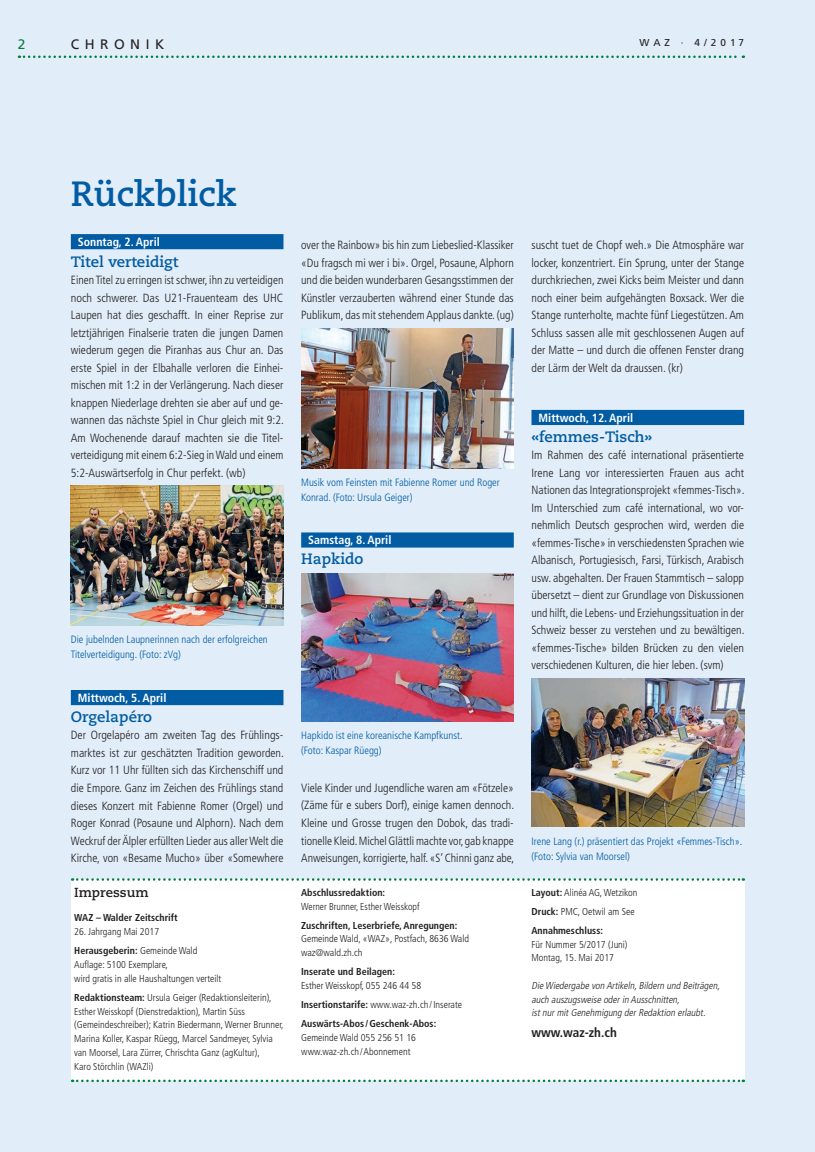
<style>
.page{position:relative;width:815px;height:1152px;background:#e1edf8}
.page>*{position:absolute;margin:0;border:0;box-sizing:border-box;transform-origin:0 0}
.t1{font:700 35px "Caecilia";color:#015ca3}
.t2{font:700 15px "Caecilia";color:#015ca3}
.t3{font:13.75px "Frutiger LT Std";letter-spacing:.4em;color:#231f20}
.t4{font:13.75px "Frutiger LT Std";color:#007e3d}
.t5{font:700 condensed 13.12px "Frutiger LT Std";color:#231f20}
.t6{font:700 13.12px "Caecilia";color:#231f20}
.t7{font:300 condensed 11.88px/17.5px "Frutiger LT Std";color:#231f20;text-align:justify}
.t8{font:700 condensed 11.88px "Frutiger LT Std";color:#fff}
.t9{font:300 condensed 10.62px/15px "Frutiger LT Std";color:#015ca3}
.t10{font:300 condensed 10px/13.8px "Frutiger LT Std";color:#231f20}
.t11{font:italic 300 condensed 10px/13.8px "Frutiger LT Std";color:#231f20}
.t12{font:700 condensed 10px "Frutiger LT Std";color:#231f20}
.t13{font:10px "Frutiger LT Std";letter-spacing:.4em;color:#231f20}
.s1{font-weight:700}
</style>
<div class="page">
<svg style="left:19px;top:56px;width:725px;height:2px"></svg>
<div style="left:71px;top:234px;width:212px;height:15px;background:#015ca3"></div>
<div style="left:71px;top:690px;width:212px;height:15px;background:#015ca3"></div>
<div style="left:301px;top:532px;width:213px;height:15px;background:#015ca3"></div>
<div style="left:531px;top:410px;width:213px;height:15px;background:#015ca3"></div>
<div style="left:71px;top:879px;width:673px;height:201px;background:#fff"></div>
<svg style="left:72px;top:878px;width:672px;height:2px"></svg>
<svg style="left:72px;top:1079px;width:672px;height:3px"></svg>
<img style="left:71px;top:485px;width:212px;height:140px">
<img style="left:301px;top:328px;width:213px;height:140px">
<img style="left:301px;top:573px;width:213px;height:149px">
<img style="left:531px;top:678px;width:213px;height:149px">
<p class="t4" style="left:18px;top:36px;width:9px">2</p>
<p class="t3" style="left:71px;top:36px;width:95px">CHRONIK</p>
<p class="t13" style="left:640px;top:37px;width:106px">WAZ · 4/2017</p>
<h1 class="t1" style="left:71px;top:173px;width:167px">Rückblick</h1>
<p class="t8" style="left:78px;top:235px;width:83px">Sonntag, 2. April</p>
<p class="t2" style="left:71px;top:253px;width:109px">Titel verteidigt</p>
<p class="t7" style="left:71px;top:272px;width:215px">Einen Titel zu erringen ist schwer, ihn zu verteidigen noch schwerer. Das U21-Frauenteam des UHC Laupen hat dies geschafft. In einer Reprise zur letztjährigen Finalserie traten die jungen Damen wiederum gegen die Piranhas aus Chur an. Das erste Spiel in der Elbahalle verloren die Einhei&shy;mischen mit 1:2 in der Verlängerung. Nach dieser knappen Niederlage drehten sie aber auf und ge&shy;wannen das nächste Spiel in Chur gleich mit 9:2.<br>Am Wochenende darauf machten sie die Titel&shy;verteidigung mit einem 6:2-Sieg in Wald und einem 5:2-Auswärtserfolg in Chur perfekt. (wb)</p>
<p class="t9" style="left:71px;top:632px;width:198px">Die jubelnden Laupnerinnen nach der erfolgreichen<br>Titelverteidigung. (Foto: zVg)</p>
<p class="t8" style="left:78px;top:691px;width:90px">Mittwoch, 5. April</p>
<p class="t2" style="left:71px;top:708px;width:83px">Orgelapéro</p>
<p class="t7" style="left:71px;top:727px;width:215px">Der Orgelapéro am zweiten Tag des Frühlings&shy;marktes ist zur geschätzten Tradition geworden.<br>Kurz vor 11 Uhr füllten sich das Kirchenschiff und die Empore. Ganz im Zeichen des Frühlings stand dieses Konzert mit Fabienne Romer (Orgel) und Roger Konrad (Posaune und Alphorn). Nach dem Weckruf der Älpler erfüllten Lieder aus aller Welt die Kirche, von «Besame Mucho» über «Somewhere</p>
<p class="t6" style="left:74px;top:884px;width:76px">Impressum</p>
<p class="t12" style="left:74px;top:912px;width:105px">WAZ – Walder Zeitschrift</p>
<p class="t10" style="left:74px;top:922px;width:125px;line-height:19.1px">26. Jahrgang Mai 2017<br><span class="s1">Herausgeberin:</span> Gemeinde Wald</p>
<p class="t10" style="left:74px;top:957px;width:149px">Auflage: 5100 Exemplare,<br>wird gratis in alle Haushaltungen verteilt</p>
<p class="t10" style="left:74px;top:990px;width:211px"><span class="s1">Redaktionsteam:</span> Ursula Geiger (Redaktionsleiterin), Esther Weisskopf (Dienstredaktion), Martin Süss (Gemeindeschreiber); Katrin Biedermann, Werner Brunner, Marina Koller, Kaspar Rüegg, Marcel Sandmeyer, Sylvia van Moorsel, Lara Zürrer, Chrischta Ganz (agKultur),<br>Karo Störchlin (WAZli)</p>
<p class="t7" style="left:301px;top:237px;width:214px">over the Rainbow» bis hin zum Liebeslied-Klassiker «Du fragsch mi wer i bi». Orgel, Posaune, Alphorn und die beiden wunderbaren Gesangsstimmen der Künstler verzauberten während einer Stunde das Publikum, das mit stehendem Applaus dankte. (ug)</p>
<p class="t9" style="left:301px;top:474px;width:200px">Musik vom Feinsten mit Fabienne Romer und Roger<br>Konrad. (Foto: Ursula Geiger)</p>
<p class="t8" style="left:308px;top:533px;width:85px">Samstag, 8. April</p>
<p class="t2" style="left:301px;top:550px;width:64px">Hapkido</p>
<p class="t7" style="left:531px;top:237px;width:214px">suscht tuet de Chopf weh.» Die Atmosphäre war locker, konzentriert. Ein Sprung, unter der Stange durchkriechen, zwei Kicks beim Meister und dann noch einer beim aufgehängten Boxsack. Wer die Stange runterholte, machte fünf Liegestützen. Am Schluss sassen alle mit geschlossenen Augen auf der Matte – und durch die offenen Fenster drang der Lärm der Welt da draussen. (kr)</p>
<p class="t8" style="left:539px;top:411px;width:96px">Mittwoch, 12. April</p>
<p class="t2" style="left:531px;top:428px;width:122px">«femmes-Tisch»</p>
<p class="t7" style="left:531px;top:447px;width:215px">Im Rahmen des café international präsentierte Irene Lang vor interessierten Frauen aus acht Nationen das Integrationsprojekt «femmes-Tisch».<br>Im Unterschied zum café international, wo vor&shy;nehmlich Deutsch gesprochen wird, werden die «femmes-Tische» in verschiedensten Sprachen wie Albanisch, Portugiesisch, Farsi, Türkisch, Arabisch usw. abgehalten. Der Frauen Stammtisch – salopp übersetzt – dient zur Grundlage von Diskussionen und hilft, die Lebens- und Erziehungssituation in der Schweiz besser zu verstehen und zu bewältigen. «femmes-Tische» bilden Brücken zu den vielen verschiedenen Kulturen, die hier leben. (svm)</p>
<p class="t9" style="left:301px;top:728px;width:163px">Hapkido ist eine koreanische Kampfkunst. (Foto: Kaspar Rüegg)</p>
<p class="t7" style="left:301px;top:779px;width:215px">Viele Kinder und Jugendliche waren am «Fötzele» (Zäme für e subers Dorf), einige kamen dennoch.<br>Kleine und Grosse trugen den Dobok, das tradi&shy;tionelle Kleid. Michel Glättli machte vor, gab knappe Anweisungen, korrigierte, half. «S’Chinni ganz abe,</p>
<p class="t12" style="left:301px;top:886px;width:85px">Abschlussredaktion:</p>
<p class="t10" style="left:301px;top:899px;width:120px">Werner Brunner, Esther Weisskopf</p>
<p class="t12" style="left:301px;top:919px;width:158px">Zuschriften, Leserbriefe, Anregungen:</p>
<p class="t10" style="left:301px;top:932px;width:169px">Gemeinde Wald, «WAZ», Postfach, 8636 Wald waz@wald.zh.ch</p>
<p class="t12" style="left:301px;top:965px;width:95px">Inserate und Beilagen:</p>
<p class="t10" style="left:301px;top:976px;width:162px;line-height:19.1px">Esther Weisskopf, 055 246 44 58<br><span class="s1">Insertionstarife:</span> www.waz-zh.ch /Inserate<br><span class="s1">Auswärts-Abos /Geschenk-Abos:</span></p>
<p class="t10" style="left:301px;top:1030px;width:116px">Gemeinde Wald 055 256 51 16 www.waz-zh.ch /Abonnement</p>
<p class="t9" style="left:531px;top:833px;width:212px">Irene Lang (r.) präsentiert das Projekt «Femmes-Tisch». (Foto: Sylvia van Moorsel)</p>
<p class="t10" style="left:532px;top:883px;width:107px;line-height:19.1px"><span class="s1">Layout:</span> Alinéa AG, Wetzikon<br><span class="s1">Druck:</span> PMC, Oetwil am See<br><span class="s1">Annahmeschluss:</span></p>
<p class="t10" style="left:532px;top:937px;width:98px">Für Nummer 5/2017 (Juni)<br>Montag, 15. Mai 2017</p>
<p class="t11" style="left:531px;top:978px;width:192px">Die Wiedergabe von Artikeln,Bildern und Beiträgen, auch auszugsweise oderin Ausschnitten, istnurmitGenehmigung derRedaktion erlaubt.</p>
<p class="t5" style="left:531px;top:1024px;width:87px">www.waz-zh.ch</p>
</div>
